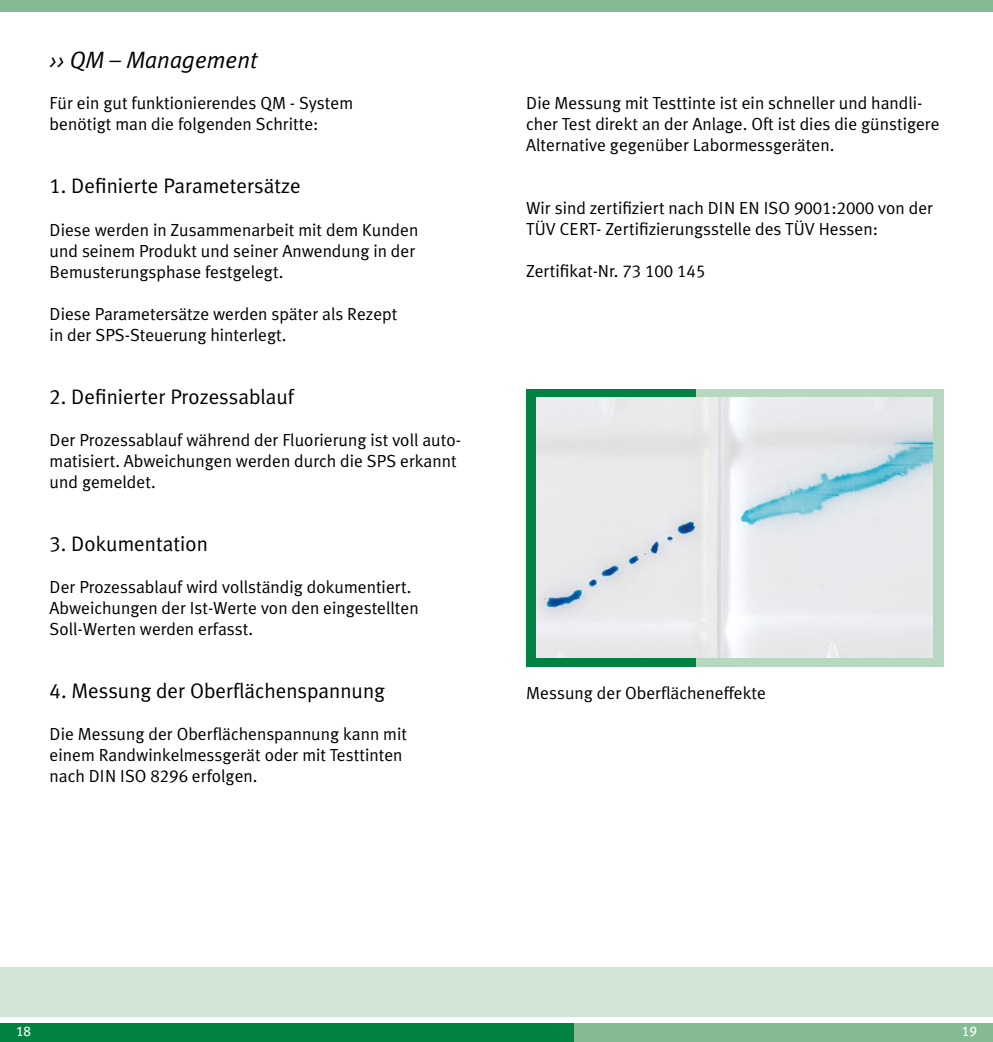
<style>
.page{position:relative;width:993px;height:1042px;background:#fff}
.page>*{position:absolute;margin:0;border:0;box-sizing:border-box;transform-origin:0 0}
.t1{font:italic 23.62px "Meta Plus Normal";color:#000}
.t2{font:21px "Meta Plus Normal";color:#000}
.t3{font:17.5px/21px "Meta Plus Normal";color:#000}
.t4{font:14px "Meta Plus Book Caps";color:#fff}
.s1{font-family:"Meta Plus Normal Caps"}
</style>
<div class="page">
<div style="left:419px;top:1023px;width:573px;height:19px;background:#84bb95"></div>
<div style="left:645px;top:389px;width:298px;height:277px;background:#b7d7c0"></div>
<div style="left:526px;top:389px;width:169px;height:277px;background:#008342"></div>
<img style="left:536px;top:398px;width:395px;height:259px">
<div style="left:0;top:1023px;width:573px;height:19px;background:#008342"></div>
<div style="left:0;top:0;width:992px;height:11px;background:#84bb95"></div>
<div style="left:0;top:967px;width:992px;height:50px;background:#d1e5d6"></div>
<h1 class="t1" style="left:50px;top:46px;width:209px">›› QM – Management</h1>
<p class="t3" style="left:50px;top:93px;width:305px">Für ein gut funktionierendes QM - System benötigt man die folgenden Schritte:</p>
<p class="t2" style="left:50px;top:174px;width:252px"><span class="s1">1.</span> Definierte Parametersätze</p>
<p class="t3" style="left:50px;top:219px;width:370px">Diese werden in Zusammenarbeit mit dem Kunden und seinem Produkt und seiner Anwendung in der<br>Bemusterungsphase festgelegt.</p>
<p class="t3" style="left:50px;top:303px;width:349px">Diese Parametersätze werden später als Rezept in der SPS-Steuerung hinterlegt.</p>
<p class="t2" style="left:50px;top:384px;width:246px"><span class="s1">2.</span> Definierter Prozessablauf</p>
<p class="t3" style="left:50px;top:429px;width:413px">Der Prozessablauf während der Fluorierung ist voll auto&shy;matisiert. Abweichungen werden durch die SPS erkannt und gemeldet.</p>
<p class="t2" style="left:50px;top:531px;width:160px"><span class="s1">3.</span> Dokumentation</p>
<p class="t3" style="left:50px;top:576px;width:370px">Der Prozessablauf wird vollständig dokumentiert.<br>Abweichungen der Ist-Werte von den eingestellten<br>Soll-Werten werden erfasst.</p>
<p class="t2" style="left:50px;top:678px;width:337px"><span class="s1">4.</span> Messung der Oberflächenspannung</p>
<p class="t3" style="left:50px;top:723px;width:359px">Die Messung der Oberflächenspannung kann mit einem Randwinkelmessgerät oder mit Testtinten nach DIN <span class="s1">ISO 8296</span> erfolgen.</p>
<p class="t3" style="left:526px;top:92px;width:414px">Die Messung mit Testtinte ist ein schneller und handli&shy;cher Test direkt an der Anlage. Oft ist dies die günstigere<br>Alternative gegenüber Labormessgeräten.</p>
<p class="t3" style="left:526px;top:197px;width:408px">Wir sind zertifiziert nach DIN EN ISO <span class="s1">9001:2000</span> von der<br>TÜV CERT- Zertifizierungsstelle des TÜV Hessen:</p>
<p class="t3" style="left:526px;top:260px;width:181px">Zertifikat-Nr. <span class="s1">73 100 145</span></p>
<p class="t3" style="left:526px;top:682px;width:241px">Messung der Oberflächeneffekte</p>
<p class="t4" style="left:16px;top:1022px;width:16px">18</p>
<p class="t4" style="left:961px;top:1022px;width:16px">19</p>
</div>
